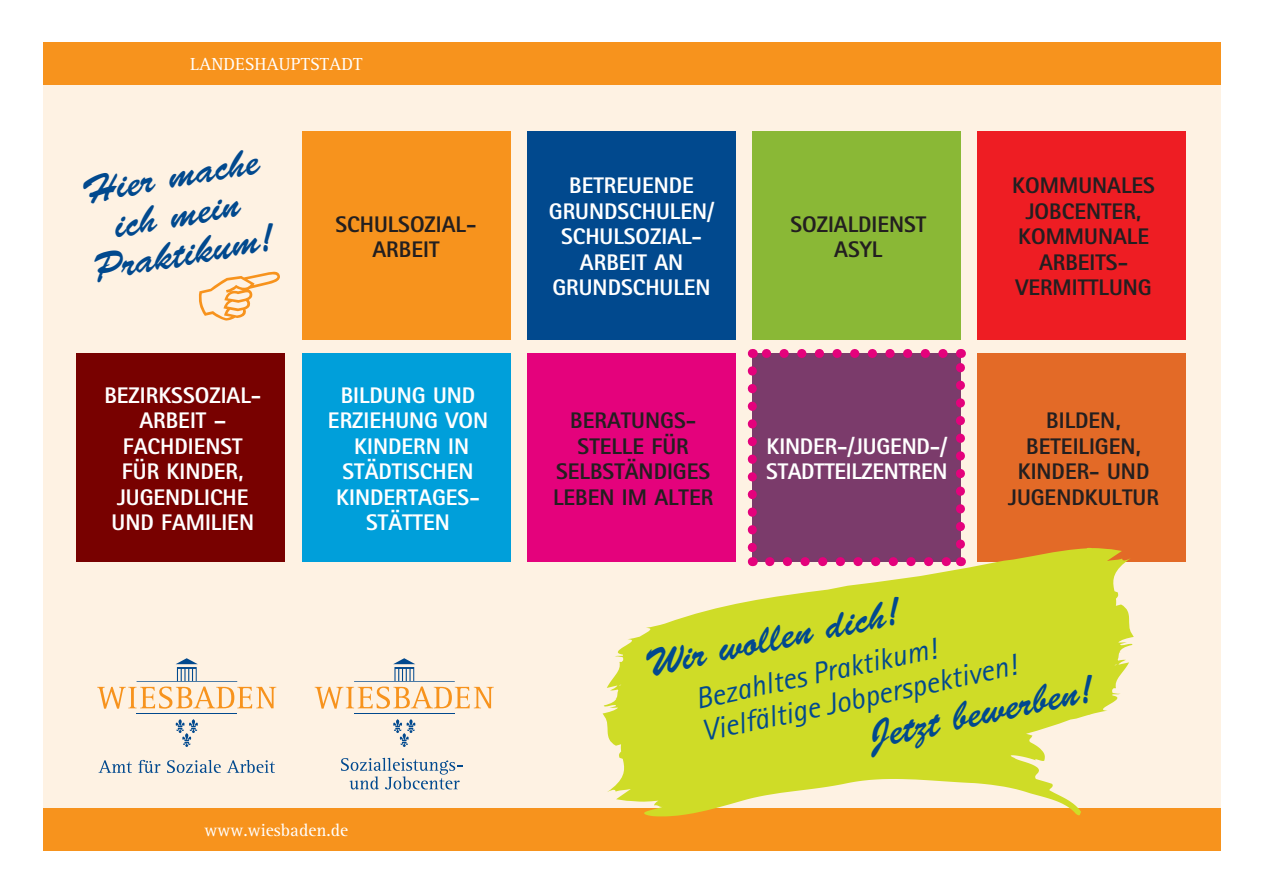
<style>
.page{position:relative;width:1263px;height:893px;background:#fff}
.page>*{position:absolute;margin:0;border:0;box-sizing:border-box;transform-origin:0 0}
.t1{font:39px/39px "Brush Script";color:#01498e;text-align:center}
.t2{font:italic 30px/33px "Rotis Sans Serif";color:#01498e}
.Text_fett{font:800 22.5px/25.5px "Rotis Sans Serif";color:#fff;text-align:center}
.Text_fett-2{font:800 22.5px/25.5px "Rotis Sans Serif";color:#231f20;text-align:center}
.t3{font:18px "Rotis Serif";color:#fff}
</style>
<div class="page">
<div style="left:43px;top:43px;width:1177px;height:807px;background:#fef2e3"></div>
<div style="left:43px;top:808px;width:1177px;height:42px;background:#f7931d"></div>
<div style="left:43px;top:43px;width:1177px;height:42px;background:#f7931d"></div>
<div style="left:527px;top:353px;width:208px;height:209px;background:#e4027c"></div>
<div style="left:977px;top:353px;width:209px;height:209px;background:#e36a27"></div>
<div style="left:302px;top:353px;width:208px;height:209px;background:#009fda"></div>
<div style="left:527px;top:131px;width:208px;height:208px;background:#01498e"></div>
<div style="left:752px;top:131px;width:208px;height:208px;background:#8ab836"></div>
<div style="left:977px;top:131px;width:209px;height:208px;background:#ee1d23"></div>
<div style="left:77px;top:353px;width:208px;height:209px;background:#780100"></div>
<svg style="left:603px;top:548px;width:531px;height:268px;fill:#cfdc27"></svg>
<hr style="left:137px;top:713px;width:100px;height:1px;background:#01498e">
<svg style="left:97px;top:658px;width:179px;height:51px"></svg>
<svg style="left:175px;top:719px;width:23px;height:28px"></svg>
<svg style="left:98px;top:760px;width:34px;height:13px"></svg>
<svg style="left:138px;top:760px;width:23px;height:13px"></svg>
<svg style="left:167px;top:760px;width:54px;height:13px"></svg>
<svg style="left:227px;top:760px;width:48px;height:13px"></svg>
<hr style="left:354px;top:713px;width:101px;height:1px;background:#01498e">
<svg style="left:315px;top:658px;width:179px;height:51px"></svg>
<svg style="left:393px;top:719px;width:23px;height:28px"></svg>
<svg style="left:341px;top:758px;width:121px;height:31px"></svg>
<div style="left:752px;top:353px;width:208px;height:209px;background:#7b3b6b"></div>
<svg style="left:770px;top:557px;width:182px;height:9px"></svg>
<svg style="left:762px;top:349px;width:181px;height:9px"></svg>
<svg style="left:748px;top:371px;width:9px;height:195px"></svg>
<svg style="left:956px;top:349px;width:9px;height:195px"></svg>
<div style="left:302px;top:131px;width:208px;height:208px;background:#f7931d"></div>
<p class="t3" style="left:190px;top:54px;width:174px">LANDESHAUPTSTADT</p>
<h1 class="t1" style="left:77px;top:173px;width:185px;rotate:-10deg">Hier mache ich mein<br>Praktikum!</h1>
<p class="Text_fett" style="left:104px;top:382px;width:158px">BEZIRKSSOZIAL-<br>ARBEIT –<br>FACHDIENST<br>FÜR KINDER,<br>JUGENDLICHE<br>UND FAMILIEN</p>
<p class="Text_fett-2" style="left:335px;top:211px;width:143px">SCHULSOZIAL-</p>
<p class="Text_fett-2" style="left:372px;top:236px;width:68px">ARBEIT</p>
<p class="Text_fett" style="left:328px;top:382px;width:162px">BILDUNG UND<br>ERZIEHUNG VON<br>KINDERN IN<br>STÄDTISCHEN<br>KINDERTAGES-<br>STÄTTEN</p>
<p class="t3" style="left:205px;top:819px;width:145px">www.wiesbaden.de</p>
<p class="Text_fett" style="left:549px;top:173px;width:167px">BETREUENDE<br>GRUNDSCHULEN/<br>SCHULSOZIAL-<br>ARBEIT AN<br>GRUNDSCHULEN</p>
<p class="Text_fett-2" style="left:790px;top:211px;width:138px">SOZIALDIENST<br>ASYL</p>
<p class="Text_fett-2" style="left:1012px;top:173px;width:144px">KOMMUNALES<br>JOBCENTER,<br>KOMMUNALE<br>ARBEITS-<br>VERMITTLUNG</p>
<p class="Text_fett-2" style="left:553px;top:408px;width:162px">BERATUNGS-<br>STELLE FÜR<br>SELBSTÄNDIGES<br>LEBEN IM ALTER</p>
<p class="Text_fett-2" style="left:1008px;top:408px;width:152px">BILDEN,<br>BETEILIGEN,<br>KINDER- UND<br>JUGENDKULTUR</p>
<p class="Text_fett" style="left:766px;top:433px;width:183px;text-align:left">KINDER-/JUGEND-/<br>STADTTEILZENTREN</p>
<h1 class="t1" style="left:642px;top:646px;width:262px;rotate:-12deg">Wir wollen dich!</h1>
<h2 class="t2" style="left:692px;top:683px;width:322px;rotate:-12deg">Bezahltes Praktikum!<br>Vielfältige Jobperspektiven!</h2>
<h1 class="t1" style="left:864px;top:718px;width:232px;rotate:-12deg">Jetzt bewerben!</h1>
</div>
